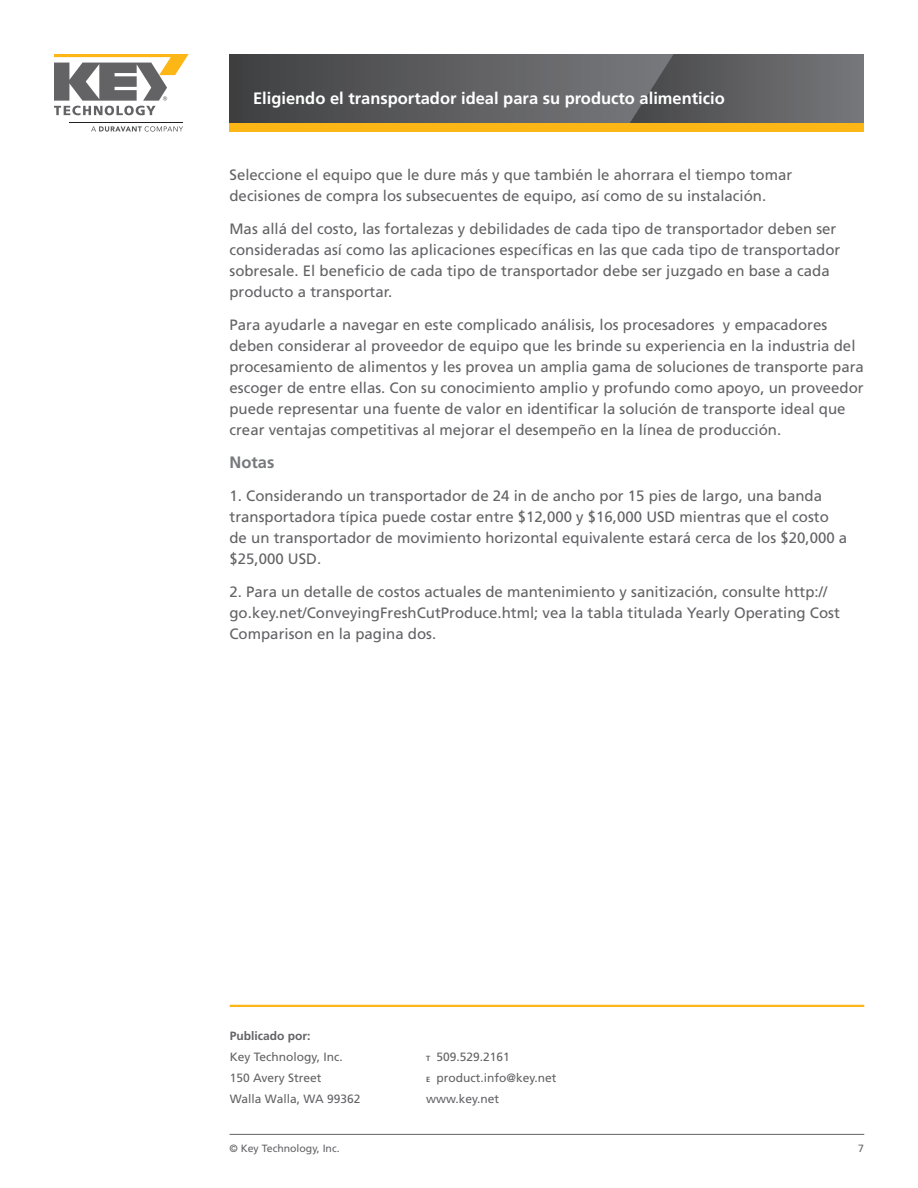
<style>
.page{position:relative;width:918px;height:1188px;background:#fff}
.page>*{position:absolute;margin:0;border:0;box-sizing:border-box;transform-origin:0 0}
.Document_Title__Head{font:700 16.5px "Frutiger LT Std";color:#fff}
.Main_Body_Text{font:700 16.5px "Frutiger LT Std";color:#76787b}
.Main_Body_Text-2{font:15px/21px "Frutiger LT Std";color:#636366}
.Address{font:12px/21px "Frutiger LT Std";color:#636366}
.Published_by{font:12px "Frutiger LT Std";color:#636366}
.Published_by-2{font:700 12px "Frutiger LT Std";color:#636366}
.t1{font:10.5px "Frutiger LT Std";color:#636366}
.s1{font-weight:700;font-size:7.5px}
</style>
<div class="page">
<hr style="left:230px;top:1134px;width:634px;height:1px;background:#636366">
<svg style="left:230px;top:54px;width:400px;height:69px;background:#5a5a5c"></svg>
<svg style="left:630px;top:54px;width:234px;height:69px;background:#626366"></svg>
<div style="left:230px;top:123px;width:634px;height:9px;background:#fcb615"></div>
<svg style="left:54px;top:54px;width:135px;height:61px"></svg>
<svg style="left:91px;top:126px;width:92px;height:6px"></svg>
<hr style="left:69px;top:122px;width:114px;height:1px;background:#231f20">
<hr style="left:230px;top:1005px;width:634px;height:2px;background:#fcb615">
<p class="Document_Title__Head" style="left:253px;top:88px;width:473px">Eligiendo el transportador ideal para su producto alimenticio</p>
<p class="Main_Body_Text-2" style="left:230px;top:165px;width:564px">Seleccione el equipo que le dure más y que también le ahorrara el tiempo tomar decisiones de compra los subsecuentes de equipo, así como de su instalación.</p>
<p class="Main_Body_Text-2" style="left:230px;top:219px;width:612px">Mas allá del costo, las fortalezas y debilidades de cada tipo de transportador deben ser consideradas así como las aplicaciones específicas en las que cada tipo de transportador sobresale. El beneficio de cada tipo de transportador debe ser juzgado en base a cada producto a transportar.</p>
<p class="Main_Body_Text-2" style="left:230px;top:315px;width:636px">Para ayudarle a navegar en este complicado análisis, los procesadores y empacadores deben considerar al proveedor de equipo que les brinde su experiencia en la industria del procesamiento de alimentos y les provea un amplia gama de soluciones de transporte para escoger de entre ellas. Con su conocimiento amplio y profundo como apoyo, un proveedor puede representar una fuente de valor en identificar la solución de transporte ideal que crear ventajas competitivas al mejorar el desempeño en la línea de producción.</p>
<p class="Main_Body_Text" style="left:230px;top:453px;width:46px">Notas</p>
<p class="Main_Body_Text-2" style="left:230px;top:486px;width:619px">1. Considerando un transportador de 24 in de ancho por 15 pies de largo, una banda transportadora típica puede costar entre $12,000 y $16,000 USD mientras que el costo de un transportador de movimiento horizontal equivalente estará cerca de los $20,000 a $25,000 USD.</p>
<p class="Main_Body_Text-2" style="left:230px;top:582px;width:612px">2. Para un detalle de costos actuales de mantenimiento y sanitización, consulte http:// go.key.net/ConveyingFreshCutProduce.html; vea la tabla titulada Yearly Operating Cost<br>Comparison en la pagina dos.</p>
<p class="Published_by-2" style="left:230px;top:1028px;width:82px">Publicado por:</p>
<p class="Published_by" style="left:230px;top:1049px;width:114px">Key Technology, Inc.</p>
<p class="Address" style="left:230px;top:1067px;width:93px">150 Avery Street</p>
<p class="Address" style="left:230px;top:1088px;width:132px">Walla Walla, WA 99362</p>
<p class="Address" style="left:426px;top:1046px;width:132px"><span class="s1">T</span> 509.529.2161<br><span class="s1">E</span> product.info@key.net www.key.net</p>
<p class="t1" style="left:230px;top:1142px;width:112px">© Key Technology, Inc.</p>
<p class="t1" style="left:858px;top:1142px;width:7px">7</p>
</div>
